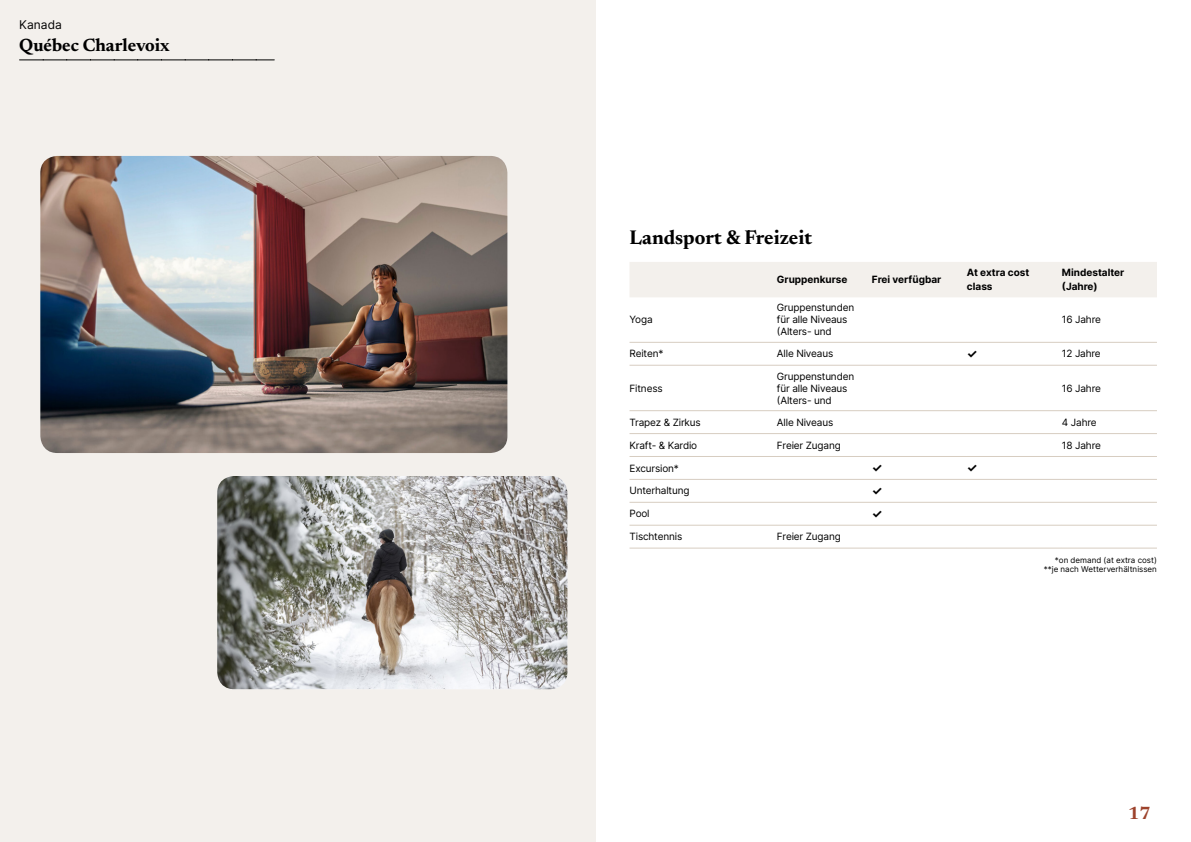
<style>
.page{position:relative;width:1191px;height:842px;background:#fff}
.page>*{position:absolute;margin:0;border:0;box-sizing:border-box;transform-origin:0 0}
.t1{font:700 20px "Newsreader 24 pt";color:#000}
.t2{font:700 18px "Newsreader 24 pt";color:#000}
.t3{font:700 18px "Newsreader 24 pt";color:#9d432c}
.t4{font:12px "Inter";color:#000}
.t5{font:700 12px "Inter";color:#000}
.t6{font:10px/12px "Inter";letter-spacing:-.015em;color:#000}
.t7{font:700 10px/14px "Inter";color:#000}
.t8{font:8px/9.6px "Inter";color:#000;text-align:right}
</style>
<div class="page">
<div style="left:0;top:0;width:595px;height:842px;background:#f3f0ec"></div>
<img style="left:40px;top:156px;width:467px;height:297px">
<img style="left:217px;top:476px;width:350px;height:213px">
<svg style="left:20px;top:60px;width:254px;height:1px"></svg>
<div style="left:630px;top:262px;width:527px;height:35px;background:#f3f0ec"></div>
<hr style="left:629px;top:342px;width:148px;height:1px;background:#d7cdc1">
<hr style="left:777px;top:342px;width:95px;height:1px;background:#d7cdc1">
<hr style="left:872px;top:342px;width:95px;height:1px;background:#d7cdc1">
<hr style="left:967px;top:342px;width:95px;height:1px;background:#d7cdc1">
<hr style="left:1062px;top:342px;width:95px;height:1px;background:#d7cdc1">
<hr style="left:629px;top:365px;width:148px;height:1px;background:#d7cdc1">
<hr style="left:777px;top:365px;width:95px;height:1px;background:#d7cdc1">
<hr style="left:872px;top:365px;width:95px;height:1px;background:#d7cdc1">
<hr style="left:967px;top:365px;width:95px;height:1px;background:#d7cdc1">
<hr style="left:1062px;top:365px;width:95px;height:1px;background:#d7cdc1">
<hr style="left:629px;top:410px;width:148px;height:1px;background:#d7cdc1">
<hr style="left:777px;top:410px;width:95px;height:1px;background:#d7cdc1">
<hr style="left:872px;top:410px;width:95px;height:1px;background:#d7cdc1">
<hr style="left:967px;top:410px;width:95px;height:1px;background:#d7cdc1">
<hr style="left:1062px;top:410px;width:95px;height:1px;background:#d7cdc1">
<hr style="left:629px;top:433px;width:148px;height:1px;background:#d7cdc1">
<hr style="left:777px;top:433px;width:95px;height:1px;background:#d7cdc1">
<hr style="left:872px;top:433px;width:95px;height:1px;background:#d7cdc1">
<hr style="left:967px;top:433px;width:95px;height:1px;background:#d7cdc1">
<hr style="left:1062px;top:433px;width:95px;height:1px;background:#d7cdc1">
<hr style="left:629px;top:456px;width:148px;height:1px;background:#d7cdc1">
<hr style="left:777px;top:456px;width:95px;height:1px;background:#d7cdc1">
<hr style="left:872px;top:456px;width:95px;height:1px;background:#d7cdc1">
<hr style="left:967px;top:456px;width:95px;height:1px;background:#d7cdc1">
<hr style="left:1062px;top:456px;width:95px;height:1px;background:#d7cdc1">
<hr style="left:629px;top:479px;width:148px;height:1px;background:#d7cdc1">
<hr style="left:777px;top:479px;width:95px;height:1px;background:#d7cdc1">
<hr style="left:872px;top:479px;width:95px;height:1px;background:#d7cdc1">
<hr style="left:967px;top:479px;width:95px;height:1px;background:#d7cdc1">
<hr style="left:1062px;top:479px;width:95px;height:1px;background:#d7cdc1">
<hr style="left:629px;top:502px;width:148px;height:1px;background:#d7cdc1">
<hr style="left:777px;top:502px;width:95px;height:1px;background:#d7cdc1">
<hr style="left:872px;top:502px;width:95px;height:1px;background:#d7cdc1">
<hr style="left:967px;top:502px;width:95px;height:1px;background:#d7cdc1">
<hr style="left:1062px;top:502px;width:95px;height:1px;background:#d7cdc1">
<hr style="left:629px;top:525px;width:148px;height:1px;background:#d7cdc1">
<hr style="left:777px;top:525px;width:95px;height:1px;background:#d7cdc1">
<hr style="left:872px;top:525px;width:95px;height:1px;background:#d7cdc1">
<hr style="left:967px;top:525px;width:95px;height:1px;background:#d7cdc1">
<hr style="left:1062px;top:525px;width:95px;height:1px;background:#d7cdc1">
<hr style="left:629px;top:548px;width:148px;height:1px;background:#d7cdc1">
<hr style="left:777px;top:548px;width:95px;height:1px;background:#d7cdc1">
<hr style="left:872px;top:548px;width:95px;height:1px;background:#d7cdc1">
<hr style="left:967px;top:548px;width:95px;height:1px;background:#d7cdc1">
<hr style="left:1062px;top:548px;width:95px;height:1px;background:#d7cdc1">
<p class="t4" style="left:19px;top:15px;width:44px">Kanada</p>
<h2 class="t2" style="left:19px;top:32px;width:152px">Québec Charlevoix</h2>
<h1 class="t1" style="left:629px;top:223px;width:184px">Landsport &amp; Freizeit</h1>
<p class="t7" style="left:777px;top:272px;width:72px">Gruppenkurse</p>
<p class="t7" style="left:872px;top:272px;width:71px">Frei verfügbar</p>
<p class="t7" style="left:967px;top:265px;width:64px">At extra cost class</p>
<p class="t7" style="left:1062px;top:265px;width:64px">Mindestalter (Jahre)</p>
<p class="t6" style="left:629px;top:313px;width:25px">Yoga</p>
<p class="t6" style="left:777px;top:301px;width:79px">Gruppenstunden für alle Niveaus (Alters- und</p>
<p class="t6" style="left:1062px;top:313px;width:40px">16 Jahre</p>
<p class="t6" style="left:629px;top:348px;width:35px">Reiten*</p>
<p class="t6" style="left:777px;top:348px;width:58px">Alle Niveaus</p>
<p class="t5" style="left:967px;top:345px;width:12px">✓</p>
<p class="t6" style="left:1062px;top:348px;width:40px">12 Jahre</p>
<p class="t6" style="left:629px;top:382px;width:35px">Fitness</p>
<p class="t6" style="left:777px;top:370px;width:79px">Gruppenstunden für alle Niveaus (Alters- und</p>
<p class="t6" style="left:1062px;top:382px;width:40px">16 Jahre</p>
<p class="t6" style="left:629px;top:416px;width:73px">Trapez &amp; Zirkus</p>
<p class="t6" style="left:777px;top:416px;width:58px">Alle Niveaus</p>
<p class="t6" style="left:1062px;top:416px;width:36px">4 Jahre</p>
<p class="t6" style="left:629px;top:439px;width:69px">Kraft- &amp; Kardio</p>
<p class="t6" style="left:777px;top:439px;width:65px">Freier Zugang</p>
<p class="t6" style="left:1062px;top:439px;width:40px">18 Jahre</p>
<p class="t6" style="left:629px;top:462px;width:51px">Excursion*</p>
<p class="t5" style="left:872px;top:459px;width:12px">✓</p>
<p class="t5" style="left:967px;top:459px;width:12px">✓</p>
<p class="t6" style="left:629px;top:485px;width:62px">Unterhaltung</p>
<p class="t5" style="left:872px;top:482px;width:12px">✓</p>
<p class="t6" style="left:629px;top:507px;width:22px">Pool</p>
<p class="t5" style="left:872px;top:505px;width:12px">✓</p>
<p class="t6" style="left:629px;top:530px;width:54px">Tischtennis</p>
<p class="t6" style="left:777px;top:530px;width:65px">Freier Zugang</p>
<p class="t8" style="left:1043px;top:555px;width:115px">*on demand (at extra cost) **je nach Wetterverhältnissen</p>
<h2 class="t3" style="left:1128px;top:800px;width:24px">17</h2>
</div>
